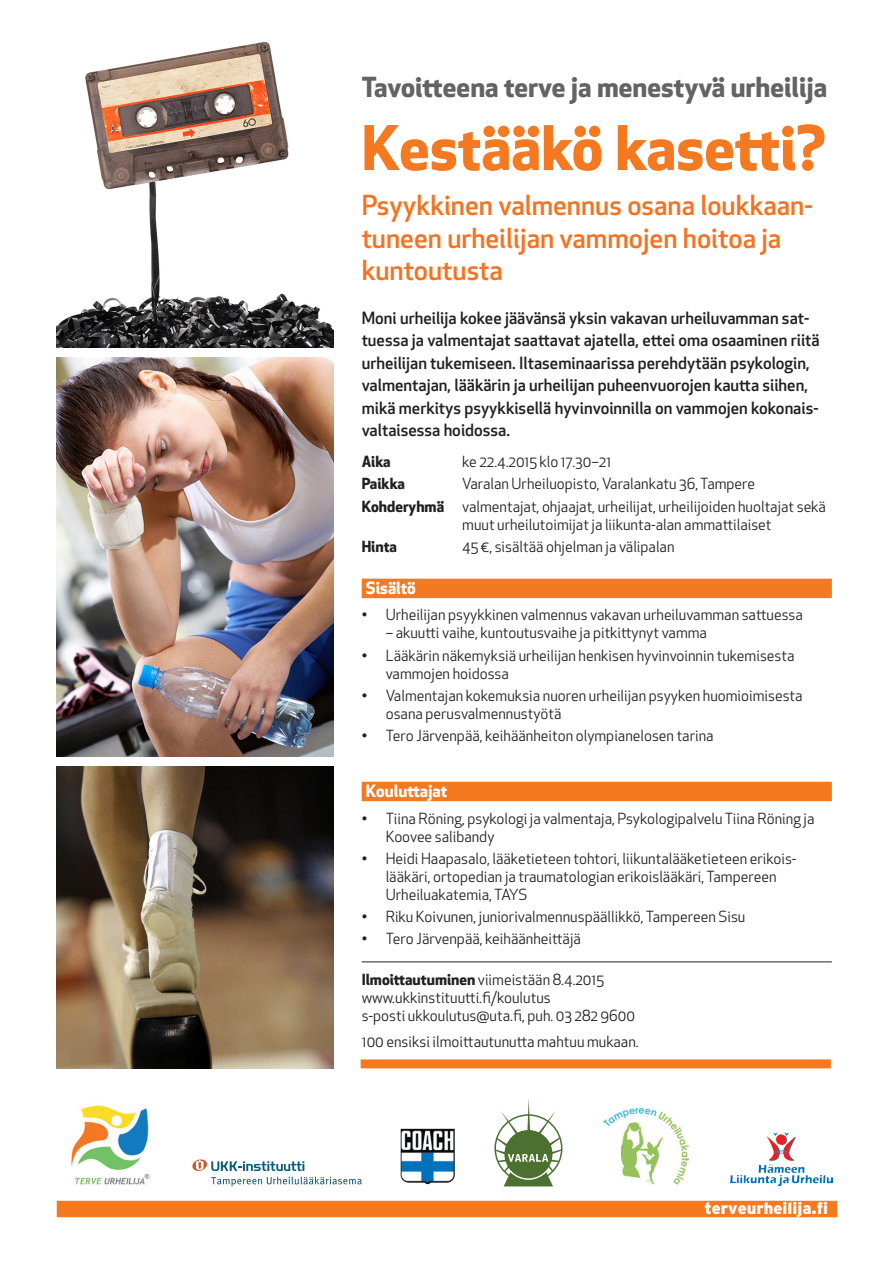
<style>
.page{position:relative;width:893px;height:1263px;background:#fff}
.page>*{position:absolute;margin:0;border:0;box-sizing:border-box;transform-origin:0 0}
.otsikko{font:700 60px "Apex New";color:#f47921}
.otsikko-2{font:500 27px/32.4px "Apex New";color:#f47321}
.leipis{font:700 27px "Apex New";color:#636366}
.leipis-2{font:500 16.5px/22.5px "Apex New";color:#231f20}
.sisältö_-_kouluttaja{font:700 16.5px "Apex New";color:#fff}
.leipis-3{font:900 16.5px "Interstate";color:#fff}
.leipis-4{font:15px/18px "Apex New";color:#231f20}
.leipis-5{font:700 15px "Apex New";color:#231f20}
.s1{font-weight:700}
</style>
<div class="page">
<div style="left:57px;top:1201px;width:780px;height:16px;background:#f47921"></div>
<img style="left:604px;top:1108px;width:85px;height:77px">
<img style="left:401px;top:1128px;width:54px;height:56px">
<img style="left:730px;top:1132px;width:102px;height:53px">
<div style="left:362px;top:579px;width:470px;height:19px;background:#f47921"></div>
<div style="left:362px;top:782px;width:470px;height:19px;background:#f47921"></div>
<hr style="left:362px;top:961px;width:470px;height:1px;background:#231f20">
<svg style="left:495px;top:1099px;width:66px;height:87px"></svg>
<svg style="left:192px;top:1159px;width:170px;height:27px"></svg>
<div style="left:361px;top:1059px;width:470px;height:9px;background:#f47921"></div>
<img style="left:71px;top:1105px;width:79px;height:80px">
<img style="left:57px;top:357px;width:276px;height:400px">
<img style="left:57px;top:767px;width:276px;height:301px">
<img style="left:57px;top:42px;width:276px;height:305px">
<p class="leipis" style="left:362px;top:67px;width:467px">Tavoitteena terve ja menestyvä urheilija</p>
<p class="otsikko" style="left:362px;top:105px;width:465px">Kestääkö kasetti?</p>
<p class="otsikko-2" style="left:362px;top:189px;width:453px">Psyykkinen valmennus osana loukkaan&shy;tuneen urheilijan vammojen hoitoa ja kuntoutusta</p>
<p class="leipis-2" style="left:362px;top:306px;width:459px">Moni urheilija kokee jäävänsä yksin vakavan urheiluvamman sat&shy;tuessa ja valmentajat saattavat ajatella, ettei oma osaaminen riitä urheilijan tukemiseen. Iltaseminaarissa perehdytään psykologin, valmentajan, lääkärin ja urheilijan puheenvuorojen kautta siihen, mikä merkitys psyykkisellä hyvinvoinnilla on vammojen kokonais&shy;valtaisessa hoidossa.</p>
<p class="leipis-5" style="left:362px;top:451px;width:31px">Aika</p>
<p class="leipis-4" style="left:462px;top:453px;width:151px">ke 22.4.2015 klo 17.30–21</p>
<p class="leipis-5" style="left:362px;top:473px;width:45px">Paikka</p>
<p class="leipis-4" style="left:462px;top:475px;width:295px">Varalan Urheiluopisto, Varalankatu 36, Tampere</p>
<p class="leipis-4" style="left:462px;top:497px;width:365px;text-indent:-100px"><span class="s1">Kohderyhmä</span> valmentajat, ohjaajat, urheilijat, urheilijoiden huoltajat sekä muut urheilutoimijat ja liikunta-alan ammattilaiset</p>
<p class="leipis-5" style="left:362px;top:535px;width:37px">Hinta</p>
<p class="leipis-4" style="left:462px;top:537px;width:214px">45 €, sisältää ohjelman ja välipalan</p>
<p class="sisältö_-_kouluttaja" style="left:366px;top:576px;width:51px">Sisältö</p>
<p class="leipis-4" style="left:362px;top:606px;width:443px">• Urheilijan psyykkinen valmennus vakavan urheiluvamman sattuessa</p>
<p class="leipis-4" style="left:386px;top:624px;width:323px">– akuutti vaihe, kuntoutusvaihe ja pitkittynyt vamma</p>
<p class="leipis-4" style="left:386px;top:646px;width:410px;text-indent:-24px">• Lääkärin näkemyksiä urheilijan henkisen hyvinvoinnin tukemisesta vammojen hoidossa</p>
<p class="leipis-4" style="left:386px;top:686px;width:418px;text-indent:-24px">• Valmentajan kokemuksia nuoren urheilijan psyyken huomioimisesta osana perusvalmennustyötä</p>
<p class="leipis-4" style="left:362px;top:727px;width:353px">• Tero Järvenpää, keihäänheiton olympianelosen tarina</p>
<p class="sisältö_-_kouluttaja" style="left:366px;top:779px;width:83px">Kouluttajat</p>
<p class="leipis-4" style="left:386px;top:809px;width:430px;text-indent:-24px">• Tiina Röning, psykologi ja valmentaja, Psykologipalvelu Tiina Röning ja<br>Koovee salibandy</p>
<p class="leipis-4" style="left:386px;top:849px;width:412px;text-indent:-24px">• Heidi Haapasalo, lääketieteen tohtori, liikuntalääketieteen erikois&shy;lääkäri, ortopedian ja traumatologian erikoislääkäri, Tampereen<br>Urheiluakatemia, TAYS</p>
<p class="leipis-4" style="left:362px;top:907px;width:385px">• Riku Koivunen, juniorivalmennuspäällikkö, Tampereen Sisu</p>
<p class="leipis-4" style="left:362px;top:930px;width:221px">• Tero Järvenpää, keihäänheittäjä</p>
<p class="leipis-4" style="left:362px;top:970px;width:244px"><span class="s1">Ilmoittautuminen</span> viimeistään 8.4.2015</p>
<p class="leipis-4" style="left:362px;top:988px;width:190px">www.ukkinstituutti.fi/koulutus</p>
<p class="leipis-4" style="left:362px;top:1006px;width:275px">s-posti ukkoulutus@uta.fi, puh. 03 282 9600</p>
<p class="leipis-4" style="left:362px;top:1032px;width:279px">100 ensiksi ilmoittautunutta mahtuu mukaan.</p>
<p class="leipis-3" style="left:704px;top:1199px;width:125px">terveurheilija.fi</p>
</div>
